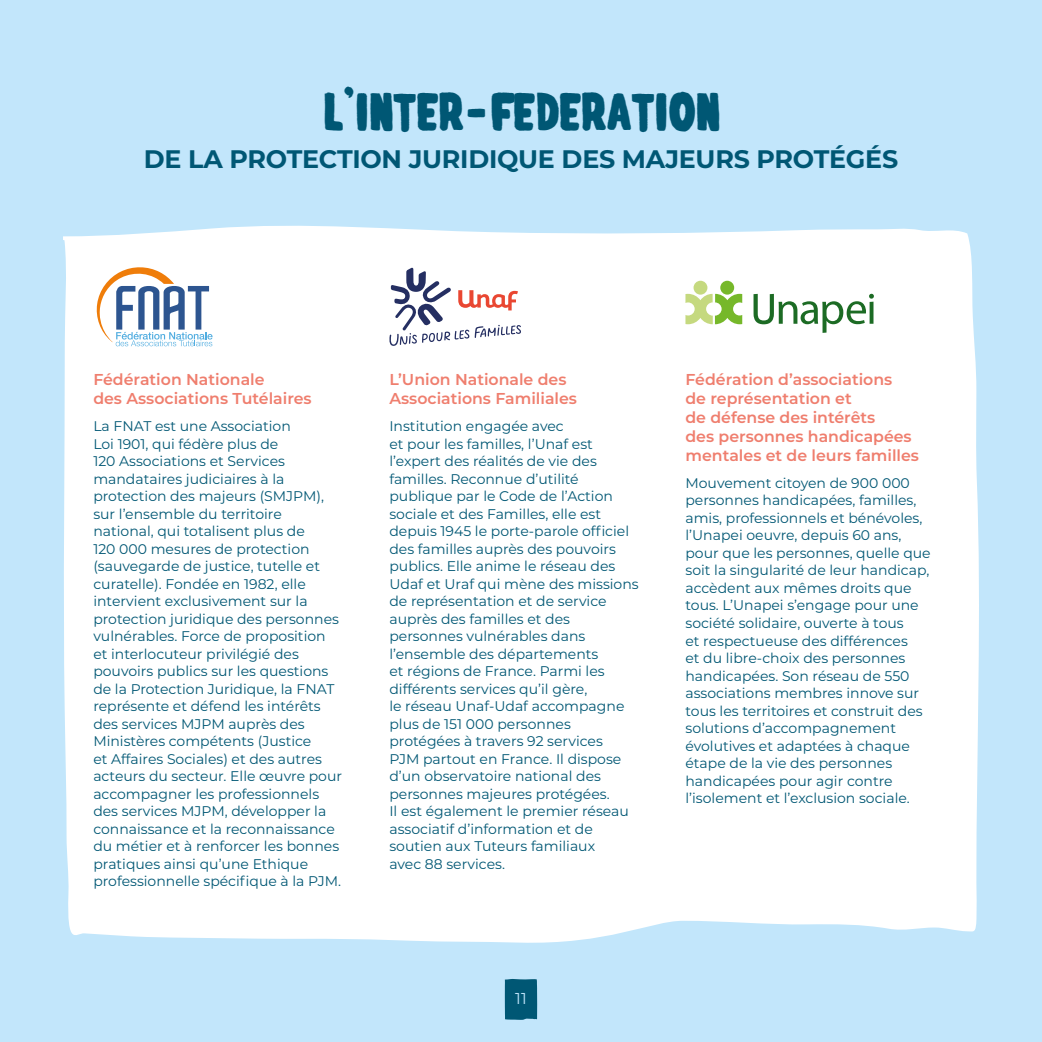
<style>
.page{position:relative;width:1042px;height:1042px;background:#c2e6fb}
.page>*{position:absolute;margin:0;border:0;box-sizing:border-box;transform-origin:0 0}
.t1{font:49px "elph chubba";color:#005774}
.t2{font:700 25.38px "Montserrat";letter-spacing:-.01em;color:#005774}
.t3{font:600 15.75px/18.9px "Montserrat";color:#ef7e6e}
.t4{font:15.75px "Montserrat";color:#c2e6fb}
.t5{font:14px/17.5px "Montserrat";color:#005774}
</style>
<div class="page">
<div style="left:63px;top:225px;width:916px;height:718px;background:#fff"></div>
<svg style="left:505px;top:979px;width:32px;height:41px"></svg>
<svg style="left:95px;top:266px;width:118px;height:80px;background:#ccd0d7"></svg>
<svg style="left:389px;top:267px;width:132px;height:79px;background:#ded7de"></svg>
<div style="left:693px;top:281px;width:14px;height:14px;background:#c5d97f;border-radius:50%"></div>
<svg style="left:685px;top:294px;width:57px;height:30px;background:#bedb8e"></svg>
<div style="left:720px;top:281px;width:14px;height:14px;background:#76b82a;border-radius:50%"></div>
<svg style="left:753px;top:294px;width:121px;height:39px;background:#c4d8c6"></svg>
<svg style="left:869px;top:302px;width:4px;height:22px"></svg>
<h1 class="t1" style="left:343px;top:56px;width:13px">,</h1>
<h1 class="t1" style="left:323px;top:91px;width:398px">L INTER-FeDeRATION</h1>
<h2 class="t2" style="left:144px;top:140px;width:756px">DE LA PROTECTION JURIDIQUE DES MAJEURS PROTÉGÉS</h2>
<p class="t3" style="left:93px;top:369px;width:220px">Fédération Nationale<br>des Associations Tutélaires</p>
<p class="t5" style="left:93px;top:417px;width:250px">La FNAT est une Association<br>Loi 1901, qui fédère plus de<br>120 Associations et Services mandataires judiciaires à la protection des majeurs (SMJPM), sur l’ensemble du territoire national, qui totalisent plus de<br>120 000 mesures de protection (sauvegarde de justice, tutelle et curatelle). Fondée en 1982, elle intervient exclusivement sur la protection juridique des personnes vulnérables. Force de proposition et interlocuteur privilégié des pouvoirs publics sur les questions de la Protection Juridique, la FNAT représente et défend les intérêts des services MJPM auprès des<br>Ministères compétents (Justice<br>et Affaires Sociales) et des autres acteurs du secteur. Elle œuvre pour accompagner les professionnels des services MJPM, développer la connaissance et la reconnaissance du métier et à renforcer les bonnes pratiques ainsi qu’une Ethique professionnelle spécifique à la PJM.</p>
<p class="t3" style="left:389px;top:369px;width:189px">L’Union Nationale des<br>Associations Familiales</p>
<p class="t5" style="left:389px;top:417px;width:251px">Institution engagée avec<br>et pour les familles, l’Unaf est l’expert des réalités de vie des familles. Reconnue d’utilité publique par le Code de l’Action sociale et des Familles, elle est depuis 1945 le porte-parole officiel des familles auprès des pouvoirs publics. Elle anime le réseau des<br>Udaf et Uraf qui mène des missions de représentation et de service auprès des familles et des personnes vulnérables dans l’ensemble des départements<br>et régions de France. Parmi les différents services qu’il gère,<br>le réseau Unaf-Udaf accompagne plus de 151 000 personnes protégées à travers 92 services<br>PJM partout en France. Il dispose d’un observatoire national des personnes majeures protégées.<br>Il est également le premier réseau associatif d’information et de soutien aux Tuteurs familiaux<br>avec 88 services.</p>
<p class="t3" style="left:685px;top:369px;width:235px">Fédération d’associations<br>de représentation et<br>de défense des intérêts<br>des personnes handicapées mentales et de leurs familles</p>
<p class="t5" style="left:685px;top:474px;width:247px">Mouvement citoyen de 900 000 personnes handicapées, familles, amis, professionnels et bénévoles, l’Unapei oeuvre, depuis 60 ans, pour que les personnes, quelle que soit la singularité de leur handicap, accèdent aux mêmes droits que tous. L’Unapei s’engage pour une société solidaire, ouverte à tous<br>et respectueuse des différences<br>et du libre-choix des personnes handicapées. Son réseau de 550 associations membres innove sur tous les territoires et construit des solutions d’accompagnement évolutives et adaptées à chaque étape de la vie des personnes handicapées pour agir contre l’isolement et l’exclusion sociale.</p>
<p class="t4" style="left:515px;top:987px;width:13px">11</p>
</div>
